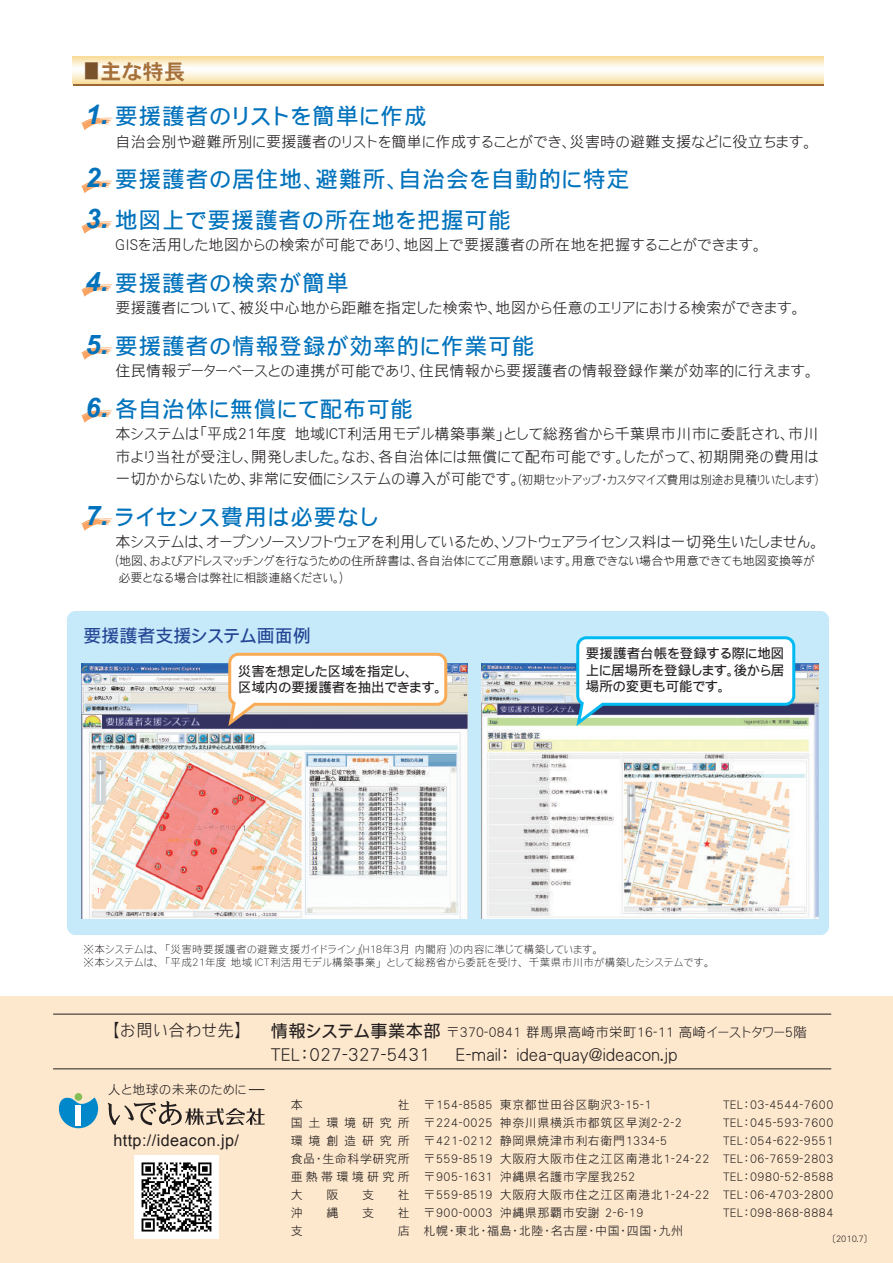
<style>
.page{position:relative;width:893px;height:1263px;background:#fff}
.page>*{position:absolute;margin:0;border:0;box-sizing:border-box;transform-origin:0 0}
.t1{font:22.5px "DF Gothic P W5 WING RKSJ H";letter-spacing:.05em;color:#0072bc}
.t2{font:21px "DFHS Gothic W7 WING RKSJ H";color:#a57039}
.t3{font:18px "DF Gothic P W3 WING RKSJ H";letter-spacing:.025em;color:#231f20}
.t4{font:18px "DF Gothic P W5 WING RKSJ H";color:#244594}
.t5{font:16.5px "DF Gothic P W3 WING RKSJ H";letter-spacing:.05em;color:#231f20}
.t6{font:16.2px "Arial";letter-spacing:.025em;color:#231f20}
.t7{font:15px/22.5px "DF Gothic P W3 WING RKSJ H";letter-spacing:.025em;color:#231f20}
.t8{font:13.5px/16.5px "DF Gothic P W5 WING RKSJ H";color:#231f20}
.t9{font:13.5px "DF Gothic P W3 WING RKSJ H";letter-spacing:.025em;color:#231f20}
.t10{font:12.9px "DF Gothic P W3 WING RKSJ H";letter-spacing:.04em;color:#231f20}
.t11{font:12px/18px "DF Gothic P W3 WING RKSJ H";letter-spacing:.05em;color:#231f20;text-align:justify}
.t12{font:12px/16.5px "DF Gothic P W3 WING RKSJ H";letter-spacing:.01em;color:#231f20}
.t13{font:12px "DF Gothic P W3 WING RKSJ H";color:#231f20;scale:.96 1}
.t14{font:10.5px/13.5px "DF Gothic P W2 WING RKSJ H";letter-spacing:.04em;color:#231f20}
.t15{font:9px "DF Gothic P W3 WING RKSJ H";color:#231f20}
.s1{font-size:22.5px;color:#79512a}
.s2{font-family:"Arial";font-weight:700;font-style:italic;font-size:27px}
.s3{font-size:15px}
.s4{font-family:"DF Gothic P W5 WING RKSJ H";font-size:17.25px}
</style>
<div class="page">
<div style="left:0;top:996px;width:893px;height:267px;background:#fee8cd"></div>
<hr style="left:53px;top:1068px;width:778px;height:1px;background:#231f20">
<hr style="left:53px;top:1014px;width:778px;height:1px;background:#231f20">
<svg style="left:59px;top:1096px;width:39px;height:32px"></svg>
<div style="left:76px;top:1105px;width:5px;height:21px;background:#fff"></div>
<div style="left:75px;top:1093px;width:7px;height:8px;background:#85be54;border-radius:50%"></div>
<svg style="left:108px;top:1101px;width:157px;height:24px"></svg>
<svg style="left:249px;top:1089px;width:16px;height:1px"></svg>
<img style="left:135px;top:1155px;width:83px;height:83px">
<div style="left:67px;top:611px;width:762px;height:324px;background:#c6eafa;border-radius:9px"></div>
<img style="left:81px;top:663px;width:386px;height:256px">
<svg style="left:226px;top:652px;width:223px;height:78px"></svg>
<img style="left:481px;top:663px;width:337px;height:256px">
<svg style="left:574px;top:636px;width:223px;height:94px"></svg>
<svg style="left:82px;top:118px;width:30px;height:12px"></svg>
<svg style="left:82px;top:181px;width:30px;height:12px"></svg>
<svg style="left:82px;top:221px;width:30px;height:13px"></svg>
<svg style="left:82px;top:284px;width:30px;height:13px"></svg>
<svg style="left:82px;top:347px;width:30px;height:13px"></svg>
<svg style="left:82px;top:410px;width:30px;height:13px"></svg>
<svg style="left:82px;top:518px;width:30px;height:13px"></svg>
<div style="left:73px;top:60px;width:750px;height:26px;background:#9c6935"></div>
<svg style="left:73px;top:57px;width:750px;height:27px"></svg>
<h2 class="t2" style="left:83px;top:61px;width:104px"><span class="s1">■</span>主な特長</h2>
<h1 class="t1" style="left:85px;top:105px;width:343px"><span class="s2">1.</span> 要援護者のリストを簡単に作成</h1>
<p class="t7" style="left:115px;top:130px;width:697px">自治会別や避難所別に要援護者のリストを簡単に作成することができ、災害時の避難支援などに役立ちます。</p>
<h1 class="t1" style="left:85px;top:168px;width:545px"><span class="s2">2.</span> 要援護者の居住地、避難所、自治会を自動的に特定</h1>
<h1 class="t1" style="left:85px;top:209px;width:427px"><span class="s2">3.</span> 地図上で要援護者の所在地を把握可能</h1>
<p class="t7" style="left:115px;top:234px;width:647px">GISを活用した地図からの検索が可能であり、地図上で要援護者の所在地を把握することができます。</p>
<h1 class="t1" style="left:85px;top:272px;width:265px"><span class="s2">4.</span> 要援護者の検索が簡単</h1>
<p class="t7" style="left:115px;top:297px;width:685px">要援護者について、被災中心地から距離を指定した検索や、地図から任意のエリアにおける検索ができます。</p>
<h1 class="t1" style="left:85px;top:335px;width:451px"><span class="s2">5.</span> 要援護者の情報登録が効率的に作業可能</h1>
<p class="t7" style="left:115px;top:360px;width:699px">住民情報データーベースとの連携が可能であり、住民情報から要援護者の情報登録作業が効率的に行えます。</p>
<h1 class="t1" style="left:85px;top:398px;width:329px"><span class="s2">6.</span> 各自治体に無償にて配布可能</h1>
<p class="t7" style="left:115px;top:423px;width:704px">本システムは「平成21年度 地域ICT利活用モデル構築事業」として総務省から千葉県市川市に委託され、市川市より当社が受注し、開発しました。なお、各自治体には無償にて配布可能です。したがって、初期開発の費用は</p>
<p class="t13" style="left:115px;top:474px;width:734px"><span class="s3">一切かからないため、非常に安価にシステムの導入が可能です。</span>(初期セットアップ・カスタマイズ費用は別途お見積りいたします)</p>
<h1 class="t1" style="left:85px;top:506px;width:294px"><span class="s2">7.</span> ライセンス費用は必要なし</h1>
<p class="t7" style="left:115px;top:531px;width:704px">本システムは、オープンソースソフトウェアを利用しているため、ソフトウェアライセンス料は一切発生いたしません。</p>
<p class="t12" style="left:115px;top:553px;width:701px">(地図、およびアドレスマッチングを行なうための住所辞書は、各自治体にてご用意願います。用意できない場合や用意できても地図変換等が必要となる場合は弊社に相談連絡ください。)</p>
<h3 class="t4" style="left:84px;top:627px;width:229px">要援護者支援システム画面例</h3>
<p class="t8" style="left:238px;top:663px;width:205px">災害を想定した区域を指定し、<br>区域内の要援護者を抽出できます。</p>
<p class="t8" style="left:586px;top:645px;width:200px;text-align:justify">要援護者台帳を登録する際に地図上に居場所を登録します。後から居場所の変更も可能です。</p>
<p class="t14" style="left:84px;top:942px;width:627px">※本システムは、「災害時要援護者の避難支援ガイドライン｣(H18年3月 内閣府 )の内容に準じて構築しています。<br>※本システムは、「平成21年度 地域 ICT利活用モデル構築事業」として総務省から委託を受け、千葉県市川市が構築したシステムです。</p>
<h3 class="t5" style="left:111px;top:1022px;width:134px">【お問い合わせ先】</h3>
<p class="t9" style="left:271px;top:1026px;width:537px"><span class="s4">情報システム事業本部</span> 〒370-0841 群馬県高崎市栄町16-11 高崎イーストタワー5階</p>
<h3 class="t3" style="left:271px;top:1046px;width:160px">TEL：027-327-5431</h3>
<h3 class="t3" style="left:456px;top:1046px;width:223px">E-mail： idea-quay@ideacon.jp</h3>
<p class="t10" style="left:108px;top:1083px;width:140px">人と地球の未来のために</p>
<h3 class="t6" style="left:113px;top:1129px;width:127px">http://ideacon.jp/</h3>
<p class="t11" style="left:291px;top:1096px;width:13px">本</p>
<p class="t11" style="left:291px;top:1096px;width:121px;text-indent:107px">社国土環境研究所環境創造研究所食品・生命科学研究所亜熱帯環境研究所大</p>
<p class="t11" style="left:326px;top:1186px;width:13px">阪</p>
<p class="t11" style="left:362px;top:1186px;width:13px">支</p>
<p class="t11" style="left:398px;top:1186px;width:13px">社</p>
<p class="t11" style="left:291px;top:1204px;width:13px">沖</p>
<p class="t11" style="left:326px;top:1204px;width:13px">縄</p>
<p class="t11" style="left:362px;top:1204px;width:13px">支</p>
<p class="t11" style="left:398px;top:1204px;width:13px">社</p>
<p class="t11" style="left:291px;top:1222px;width:13px">支</p>
<p class="t11" style="left:398px;top:1222px;width:13px">店</p>
<p class="t11" style="left:423px;top:1096px;width:287px;text-align:left">〒154-8585　東京都世田谷区駒沢3-15-1〒224-0025　神奈川県横浜市都筑区早渕2-2-2〒421-0212　静岡県焼津市利右衛門1334-5〒559-8519　大阪府大阪市住之江区南港北1-24-22〒905-1631　沖縄県名護市字屋我252<br>〒559-8519　大阪府大阪市住之江区南港北1-24-22〒900-0003　沖縄県那覇市安謝 2-6-19<br>札幌・東北・福島・北陸・名古屋・中国・四国・九州</p>
<p class="t11" style="left:723px;top:1096px;width:112px">TEL：03-4544-7600<br>TEL：045-593-7600<br>TEL：054-622-9551<br>TEL：06-7659-2803<br>TEL：0980-52-8588<br>TEL：06-4703-2800<br>TEL：098-868-8884</p>
<p class="t15" style="left:832px;top:1234px;width:38px">〔2010.7〕</p>
</div>
